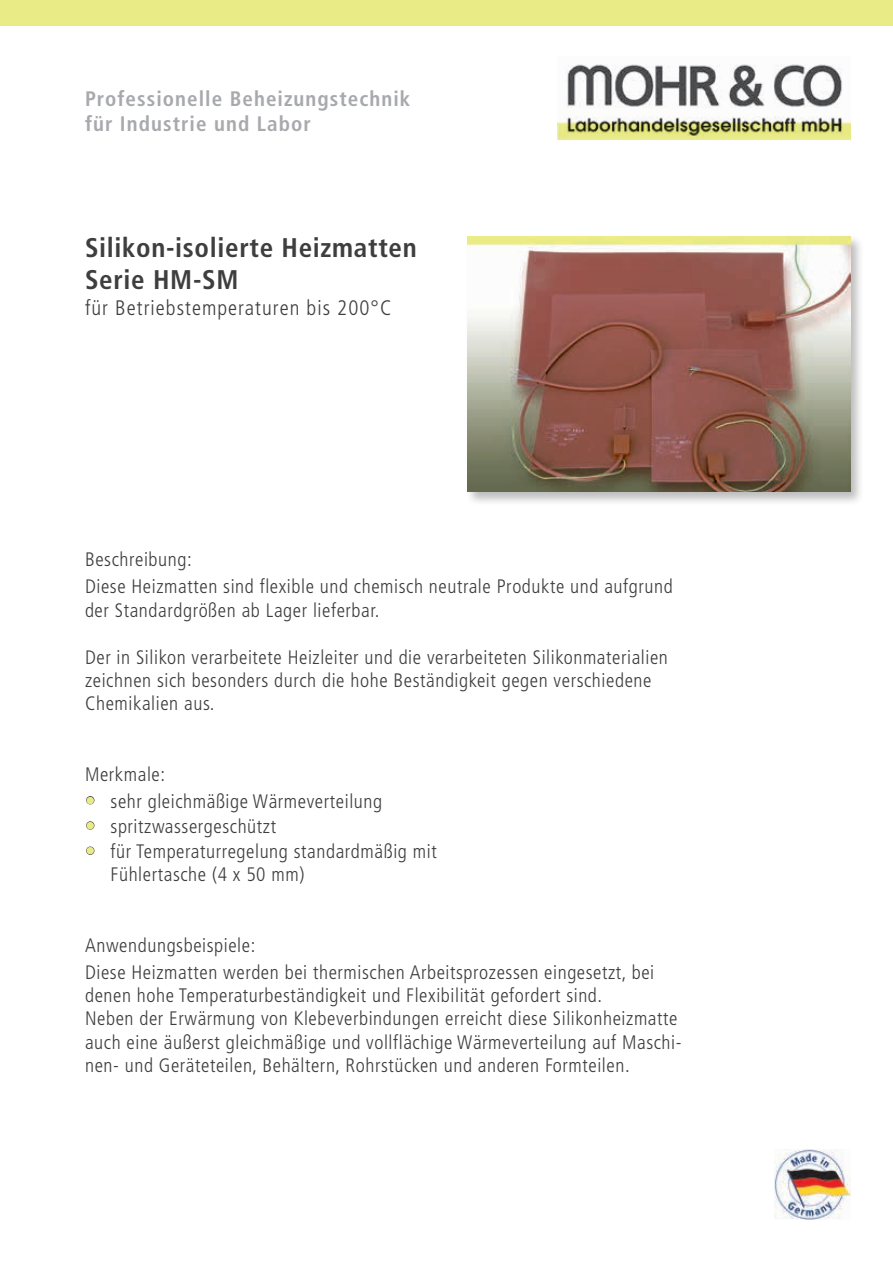
<style>
.page{position:relative;width:893px;height:1263px;background:#fff}
.page>*{position:absolute;margin:0;border:0;box-sizing:border-box;transform-origin:0 0}
.t1{font:700 condensed 27px/32.4px "Frutiger";letter-spacing:.025em;color:#3e3e3f}
.t2{font:700 condensed 21px/25.2px "Frutiger";letter-spacing:.05em;color:#a8a9ad}
.t3{font:300 condensed 21px "Frutiger";letter-spacing:.05em;color:#3e3e3f}
.t4{font:300 condensed 19.5px/23.4px "Frutiger";letter-spacing:.03em;color:#3e3e3f}
.s1{font-size:21px;color:#e9eb86}
</style>
<div class="page">
<img style="left:774px;top:1149px;width:76px;height:70px">
<img style="left:557px;top:64px;width:293px;height:76px">
<div style="left:0;top:0;width:893px;height:25px;background:#e9eb86"></div>
<div style="left:465px;top:234px;width:400px;height:272px;background:#231f20;opacity:.3"></div>
<img style="left:468px;top:237px;width:382px;height:255px">
<div style="left:86px;top:796px;width:8px;height:8px;border:1px solid #3e3e3f;border-radius:50%"></div>
<div style="left:86px;top:821px;width:8px;height:8px;border:1px solid #3e3e3f;border-radius:50%"></div>
<div style="left:86px;top:847px;width:8px;height:8px;border:1px solid #3e3e3f;border-radius:50%"></div>
<p class="t2" style="left:85px;top:86px;width:327px">Professionelle Beheizungstechnik für Industrie und Labor</p>
<h1 class="t1" style="left:85px;top:231px;width:333px">Silikon-isolierte Heizmatten<br>Serie HM-SM</h1>
<p class="t3" style="left:85px;top:295px;width:308px">für Betriebstemperaturen bis 200°C</p>
<p class="t4" style="left:85px;top:546px;width:589px;line-height:27px">Beschreibung:<br>Diese Heizmatten sind flexible und chemisch neutrale Produkte und aufgrund</p>
<p class="t4" style="left:85px;top:599px;width:296px">der Standardgrößen ab Lager lieferbar.</p>
<p class="t4" style="left:85px;top:645px;width:584px">Der in Silikon verarbeitete Heizleiter und die verarbeiteten Silikonmaterialien zeichnen sich besonders durch die hohe Beständigkeit gegen verschiedene<br>Chemikalien aus.</p>
<p class="t4" style="left:85px;top:762px;width:82px">Merkmale:</p>
<p class="t4" style="left:85px;top:789px;width:299px"><span class="s1">•</span> sehr gleichmäßige Wärmeverteilung</p>
<p class="t4" style="left:85px;top:815px;width:193px"><span class="s1">•</span> spritzwassergeschützt</p>
<p class="t4" style="left:111px;top:840px;width:328px;text-indent:-26px"><span class="s1">•</span> für Temperaturregelung standardmäßig mit<br>Fühlertasche (4 x 50 mm)</p>
<p class="t4" style="left:85px;top:932px;width:571px;line-height:27px">Anwendungsbeispiele:<br>Diese Heizmatten werden bei thermischen Arbeitsprozessen eingesetzt, bei</p>
<p class="t4" style="left:85px;top:984px;width:598px">denen hohe Temperaturbeständigkeit und Flexibilität gefordert sind.<br>Neben der Erwärmung von Klebeverbindungen erreicht diese Silikonheizmatte auch eine äußerst gleichmäßige und vollflächige Wärmeverteilung auf Maschi&shy;nen- und Geräteteilen, Behältern, Rohrstücken und anderen Formteilen.</p>
</div>
